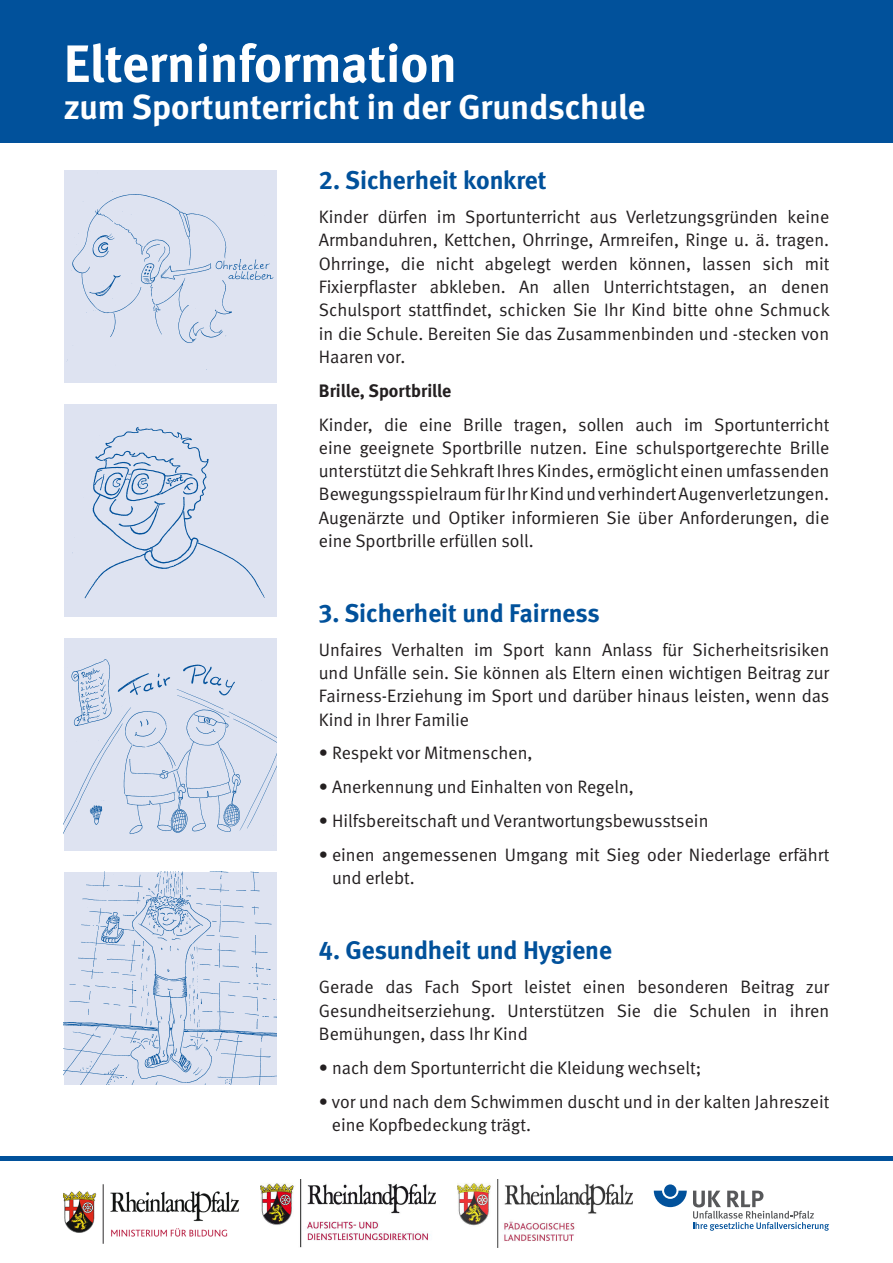
<style>
.page{position:relative;width:893px;height:1263px;background:#fff}
.page>*{position:absolute;margin:0;border:0;box-sizing:border-box;transform-origin:0 0}
.t1{font:700 52.5px "DGUV Meta";color:#fff}
.t2{font:700 34.5px "DGUV Meta";color:#fff}
.t3{font:700 25.5px "DGUV Meta";color:#01519b}
.t4{font:18px/23.2px "DGUV Meta";color:#231f20;text-align:justify}
.t5{font:700 18px "DGUV Meta";color:#231f20}
</style>
<div class="page">
<div style="left:0;top:0;width:893px;height:142px;background:#01519b"></div>
<hr style="left:0;top:1157px;width:893px;height:4px;background:#01519b">
<img style="left:64px;top:1184px;width:175px;height:60px">
<img style="left:260px;top:1179px;width:176px;height:68px">
<img style="left:457px;top:1179px;width:175px;height:68px">
<svg style="left:654px;top:1190px;width:33px;height:17px"></svg>
<div style="left:664px;top:1184px;width:12px;height:13px;background:#01519b;border-radius:50%"></div>
<svg style="left:693px;top:1190px;width:136px;height:41px"></svg>
<div style="left:64px;top:170px;width:212px;height:213px;background:#dee3f1"></div>
<img style="left:64px;top:404px;width:212px;height:213px">
<div style="left:64px;top:638px;width:212px;height:212px;background:#dee3f1"></div>
<img style="left:64px;top:659px;width:212px;height:175px">
<img style="left:64px;top:872px;width:212px;height:212px">
<h1 class="t1" style="left:64px;top:32px;width:395px">Elterninformation</h1>
<h2 class="t2" style="left:64px;top:87px;width:583px">zum Sportunterricht in der Grundschule</h2>
<h3 class="t3" style="left:319px;top:165px;width:229px">2. Sicherheit konkret</h3>
<p class="t4" style="left:319px;top:206px;width:512px">Kinder dürfen im Sportunterricht aus Verletzungsgründen keine Armbanduhren, Kettchen, Ohrringe, Armreifen, Ringe u. ä. tragen.<br>Ohrringe, die nicht abgelegt werden können, lassen sich mit Fixierpflaster abkleben. An allen Unterrichtstagen, an denen Schulsport stattfindet, schicken Sie Ihr Kind bitte ohne Schmuck in die Schule. Bereiten Sie das Zusammenbinden und -stecken von Haaren vor.</p>
<p class="t5" style="left:319px;top:380px;width:134px">Brille, Sportbrille</p>
<p class="t4" style="left:319px;top:413px;width:512px">Kinder, die eine Brille tragen, sollen auch im Sportunterricht eine geeignete Sportbrille nutzen. Eine schulsportgerechte Brille unterstützt die Sehkraft Ihres Kindes, ermöglicht einen umfassenden Bewegungsspielraum für Ihr Kind und verhindert Augenverletzungen.<br>Augenärzte und Optiker informieren Sie über Anforderungen, die eine Sportbrille erfüllen soll.</p>
<h3 class="t3" style="left:319px;top:598px;width:282px">3. Sicherheit und Fairness</h3>
<p class="t4" style="left:319px;top:638px;width:512px">Unfaires Verhalten im Sport kann Anlass für Sicherheitsrisiken und Unfälle sein. Sie können als Eltern einen wichtigen Beitrag zur Fairness-Erziehung im Sport und darüber hinaus leisten, wenn das Kind in Ihrer Familie</p>
<p class="t4" style="left:319px;top:742px;width:215px">• Respekt vor Mitmenschen,</p>
<p class="t4" style="left:319px;top:776px;width:316px">• Anerkennung und Einhalten von Regeln,</p>
<p class="t4" style="left:319px;top:810px;width:391px">• Hilfsbereitschaft und Verantwortungsbewusstsein</p>
<p class="t4" style="left:332px;top:844px;width:499px;text-indent:-13px">• einen angemessenen Umgang mit Sieg oder Niederlage erfährt und erlebt.</p>
<h3 class="t3" style="left:319px;top:935px;width:295px">4. Gesundheit und Hygiene</h3>
<p class="t4" style="left:319px;top:976px;width:512px">Gerade das Fach Sport leistet einen besonderen Beitrag zur Gesundheitserziehung. Unterstützen Sie die Schulen in ihren Bemühungen, dass Ihr Kind</p>
<p class="t4" style="left:319px;top:1056px;width:384px">• nach dem Sportunterricht die Kleidung wechselt;</p>
<p class="t4" style="left:332px;top:1090px;width:499px;text-indent:-13px">• vor und nach dem Schwimmen duscht und in der kalten Jahreszeit eine Kopfbedeckung trägt.</p>
</div>
